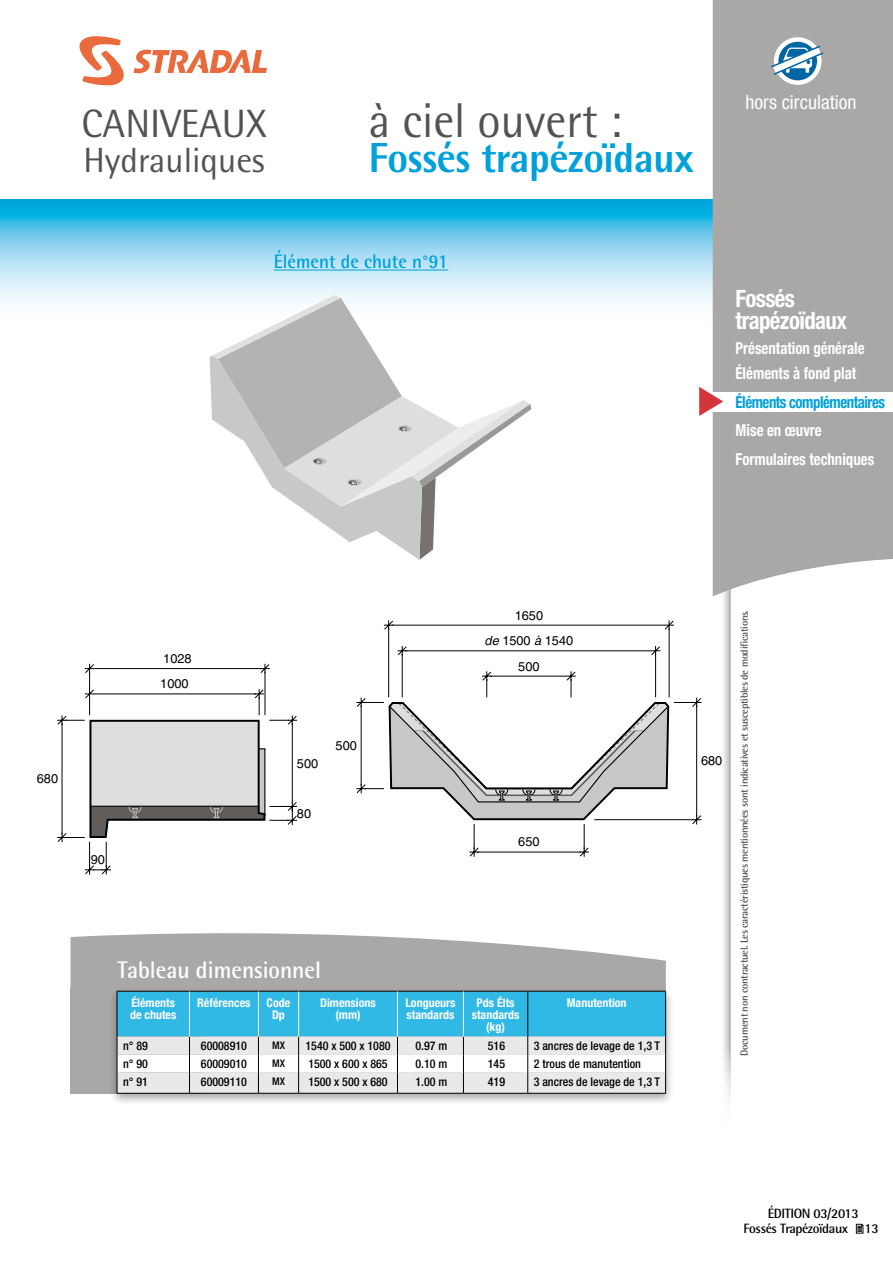
<style>
.page{position:relative;width:893px;height:1263px;background:#fff}
.page>*{position:absolute;margin:0;border:0;box-sizing:border-box;transform-origin:0 0}
.t1{font:48.9px "Rotis Semi Sans";color:#55524e;scale:.95 1}
.t2{font:800 42px "Rotis Semi Sans";letter-spacing:-.01em;color:#00a1da;scale:.95 1}
.t3{font:39.45px "Rotis Semi Sans";color:#55524e}
.t4{font:35.1px "Rotis Semi Sans";color:#55524e}
.t5{font:700 24px "Rotis Semi Sans";color:#fff;scale:.95 1}
.t6{font:700 condensed 24px/22.5px "Helvetica Neue";letter-spacing:-.025em;color:#fff;scale:.95 1}
.t7{font:700 19.5px "Rotis Semi Sans";color:#00a1da;scale:.95 1}
.t8{font:condensed 19.5px "Helvetica Neue";color:#fff}
.t9{font:700 condensed 16.5px/24.9px "Helvetica Neue";color:#fff;scale:.9 1}
.t10{font:700 condensed 16.5px "Helvetica Neue";letter-spacing:-.03em;color:#00a1da;scale:.9 1}
.t11{font:700 13.5px/15px "Rotis Semi Sans";letter-spacing:-.03em;color:#000;text-align:center}
.t12{font:12.75px "Helvetica";color:#000}
.t13{font:500 condensed 12px "Helvetica Neue";color:#000}
.t14{font:700 condensed 12px/12px "Helvetica Neue";color:#fff;text-align:center}
.t15{font:700 10.5px "Rotis Semi Sans";letter-spacing:-.03em;color:#55524e}
.t16{font:500 condensed 10.5px "Helvetica Neue";color:#000}
.s1{font-style:italic}
</style>
<div class="page">
<svg style="left:1px;top:200px;width:712px;height:209px"></svg>
<svg style="left:0;top:200px;width:1px;height:103px"></svg>
<svg style="left:210px;top:295px;width:321px;height:265px"></svg>
<div style="left:399px;top:425px;width:12px;height:7px;border:1px solid #d3d3d2;border-radius:50%"></div>
<svg style="left:388px;top:620px;width:286px;height:237px"></svg>
<svg style="left:356px;top:624px;width:346px;height:225px"></svg>
<svg style="left:57px;top:663px;width:241px;height:212px"></svg>
<hr style="left:274px;top:270px;width:174px;height:1px;background:#00a1da">
<svg style="left:708px;top:339px;width:22px;height:760px"></svg>
<div style="left:713px;top:0;width:180px;height:596px;background:#a9a8a6"></div>
<svg style="left:79px;top:36px;width:45px;height:49px"></svg>
<svg style="left:134px;top:50px;width:133px;height:23px"></svg>
<svg style="left:856px;top:1224px;width:8px;height:9px"></svg>
<div style="left:774px;top:37px;width:47px;height:48px;border:5px solid #fff;border-radius:50%"></div>
<svg style="left:764px;top:40px;width:66px;height:41px"></svg>
<div style="left:109px;top:987px;width:565px;height:119px;background:#000;opacity:.35"></div>
<svg style="left:71px;top:933px;width:595px;height:160px;background:#a2c5cf"></svg>
<hr style="left:117px;top:1093px;width:73px;height:1px;background:#000">
<hr style="left:190px;top:1093px;width:68px;height:1px;background:#000">
<hr style="left:258px;top:1093px;width:41px;height:1px;background:#000">
<hr style="left:299px;top:1093px;width:98px;height:1px;background:#000">
<hr style="left:397px;top:1093px;width:66px;height:1px;background:#000">
<hr style="left:463px;top:1093px;width:65px;height:1px;background:#000">
<hr style="left:528px;top:1093px;width:138px;height:1px;background:#000">
<hr style="left:527px;top:991px;width:1px;height:45px;background:#000">
<hr style="left:665px;top:991px;width:1px;height:45px;background:#000">
<div style="left:711px;top:392px;width:182px;height:19px;background:#fff"></div>
<svg style="left:699px;top:387px;width:24px;height:29px"></svg>
<h3 class="t3" style="left:81px;top:101px;width:187px">caniveaux</h3>
<h3 class="t4" style="left:83px;top:140px;width:182px">Hydrauliques</h3>
<h1 class="t1" style="left:369px;top:91px;width:268px">à ciel ouvert :</h1>
<h2 class="t2" style="left:369px;top:131px;width:344px">Fossés trapézoïdaux</h2>
<h3 class="t7" style="left:274px;top:249px;width:185px">Élément de chute n°91</h3>
<h3 class="t8" style="left:746px;top:91px;width:113px">hors circulation</h3>
<h3 class="t6" style="left:735px;top:287px;width:119px">Fossés trapézoïdaux</h3>
<h3 class="t9" style="left:735px;top:336px;width:145px">Présentation générale<br>Éléments à fond plat</h3>
<h3 class="t10" style="left:735px;top:392px;width:168px">Éléments complémentaires</h3>
<h3 class="t9" style="left:735px;top:416px;width:156px;line-height:28.8px">Mise en œuvre<br>Formulaires techniques</h3>
<p class="t12" style="left:37px;top:771px;width:23px">680</p>
<p class="t12" style="left:91px;top:852px;width:16px">90</p>
<p class="t12" style="left:163px;top:651px;width:30px">1028</p>
<p class="t12" style="left:160px;top:676px;width:30px">1000</p>
<p class="t12" style="left:297px;top:756px;width:23px">500</p>
<p class="t12" style="left:297px;top:806px;width:16px">80</p>
<p class="t12" style="left:336px;top:738px;width:23px">500</p>
<p class="t12" style="left:515px;top:608px;width:30px">1650</p>
<p class="t12" style="left:485px;top:633px;width:90px"><span class="s1">de</span> 1500 <span class="s1">à</span> 1540</p>
<p class="t12" style="left:518px;top:659px;width:23px">500</p>
<p class="t12" style="left:518px;top:834px;width:23px">650</p>
<h3 class="t5" style="left:117px;top:955px;width:216px">Tableau dimensionnel</h3>
<p class="t14" style="left:130px;top:996px;width:48px;text-align:left">Éléments de chutes</p>
<p class="t14" style="left:197px;top:996px;width:55px">Références</p>
<p class="t14" style="left:267px;top:996px;width:25px">Code<br>Dp</p>
<p class="t14" style="left:320px;top:996px;width:57px">Dimensions (mm)</p>
<p class="t14" style="left:405px;top:996px;width:52px;text-align:left">Longueurs standards</p>
<p class="t14" style="left:472px;top:996px;width:49px">Pds Élts standards (kg)</p>
<p class="t14" style="left:567px;top:996px;width:61px">Manutention</p>
<p class="t13" style="left:123px;top:1039px;width:26px">n° 89</p>
<p class="t13" style="left:201px;top:1039px;width:48px">60008910</p>
<p class="t16" style="left:272px;top:1039px;width:14px">MX</p>
<p class="t13" style="left:305px;top:1039px;width:87px">1540 x 500 x 1080</p>
<p class="t13" style="left:415px;top:1039px;width:33px">0.97 m</p>
<p class="t13" style="left:488px;top:1039px;width:19px">516</p>
<p class="t13" style="left:534px;top:1039px;width:128px">3 ancres de levage de 1,3 T</p>
<p class="t13" style="left:123px;top:1057px;width:26px">n° 90</p>
<p class="t13" style="left:201px;top:1057px;width:48px">60009010</p>
<p class="t16" style="left:272px;top:1057px;width:14px">MX</p>
<p class="t13" style="left:308px;top:1057px;width:81px">1500 x 600 x 865</p>
<p class="t13" style="left:415px;top:1057px;width:33px">0.10 m</p>
<p class="t13" style="left:488px;top:1057px;width:19px">145</p>
<p class="t13" style="left:534px;top:1057px;width:109px">2 trous de manutention</p>
<p class="t13" style="left:123px;top:1074px;width:26px">n° 91</p>
<p class="t13" style="left:201px;top:1074px;width:48px">60009110</p>
<p class="t16" style="left:272px;top:1075px;width:14px">MX</p>
<p class="t13" style="left:308px;top:1074px;width:81px">1500 x 500 x 680</p>
<p class="t13" style="left:415px;top:1074px;width:33px">1.00 m</p>
<p class="t13" style="left:488px;top:1074px;width:19px">419</p>
<p class="t13" style="left:534px;top:1074px;width:128px">3 ancres de levage de 1,3 T</p>
<p class="t12" style="left:701px;top:753px;width:23px">680</p>
<p class="t15" style="left:738px;top:1055px;width:447px;rotate:-90deg">Document non contractuel. Les caractéristiques mentionnées sont indicatives et susceptibles de modifications.</p>
<p class="t11" style="left:744px;top:1206px;width:136px">Édition 03/2013<br>Fossés Trapézoïdaux 13</p>
</div>
